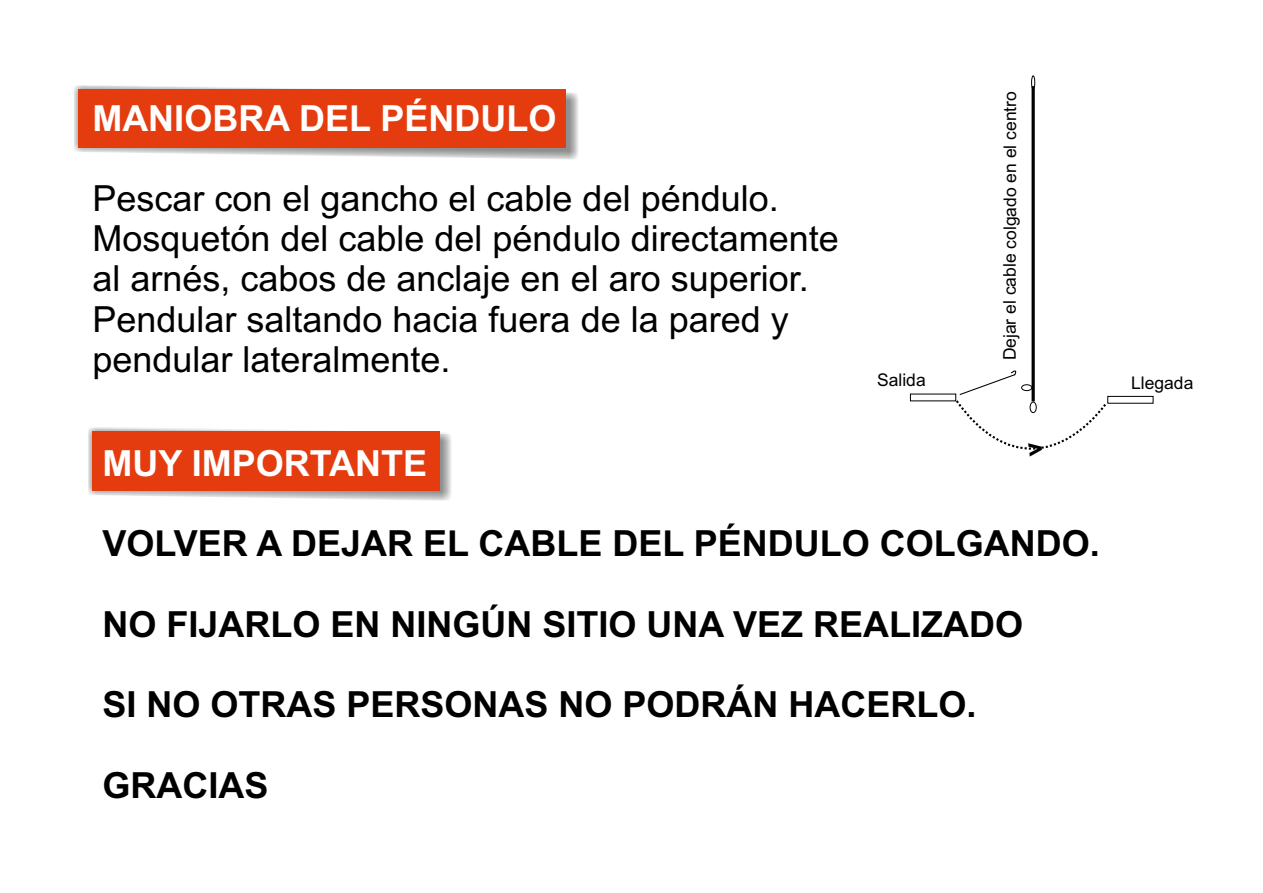
<style>
.page{position:relative;width:1263px;height:893px;background:#fff}
.page>*{position:absolute;margin:0;border:0;box-sizing:border-box;transform-origin:0 0}
.t1{font:36px/40.2px "Arial";color:#000}
.t2{font:700 36px "Arial";color:#000}
.t3{font:700 36px "Arial";color:#fff}
.t4{font:17.55px "Arial";color:#000}
</style>
<div class="page">
<svg style="left:74px;top:85px;width:504px;height:75px"></svg>
<div style="left:78px;top:89px;width:488px;height:59px;background:#e53c0f"></div>
<svg style="left:88px;top:427px;width:363px;height:74px"></svg>
<div style="left:93px;top:431px;width:347px;height:60px;background:#e53c0f"></div>
<svg style="left:1031px;top:87px;width:4px;height:282px"></svg>
<div style="left:1107px;top:396px;width:46px;height:8px;border:1px solid #000"></div>
<div style="left:1031px;top:75px;width:4px;height:15px;border:1px solid #000;border-radius:50%"></div>
<svg style="left:954px;top:369px;width:155px;height:81px"></svg>
<p class="t3" style="left:92px;top:104px;width:466px">MANIOBRA DEL PÉNDULO</p>
<p class="t1" style="left:92px;top:182px;width:748px">Pescar con el gancho el cable del péndulo.<br>Mosquetón del cable del péndulo directamente al arnés, cabos de anclaje en el aro superior.<br>Pendular saltando hacia fuera de la pared y pendular lateralmente.</p>
<p class="t3" style="left:102px;top:450px;width:326px">MUY IMPORTANTE</p>
<p class="t4" style="left:1003px;top:360px;width:271px;rotate:-90deg">Dejar el cable colgado en el centro</p>
<p class="t4" style="left:877px;top:373px;width:50px">Salida</p>
<p class="t4" style="left:1131px;top:376px;width:64px">Llegada</p>
<p class="t2" style="left:102px;top:530px;width:999px">VOLVER A DEJAR EL CABLE DEL PÉNDULO COLGANDO.</p>
<p class="t2" style="left:102px;top:610px;width:922px">NO FIJARLO EN NINGÚN SITIO UNA VEZ REALIZADO</p>
<p class="t2" style="left:102px;top:691px;width:876px">SI NO OTRAS PERSONAS NO PODRÁN HACERLO.</p>
<p class="t2" style="left:102px;top:771px;width:167px">GRACIAS</p>
</div>
